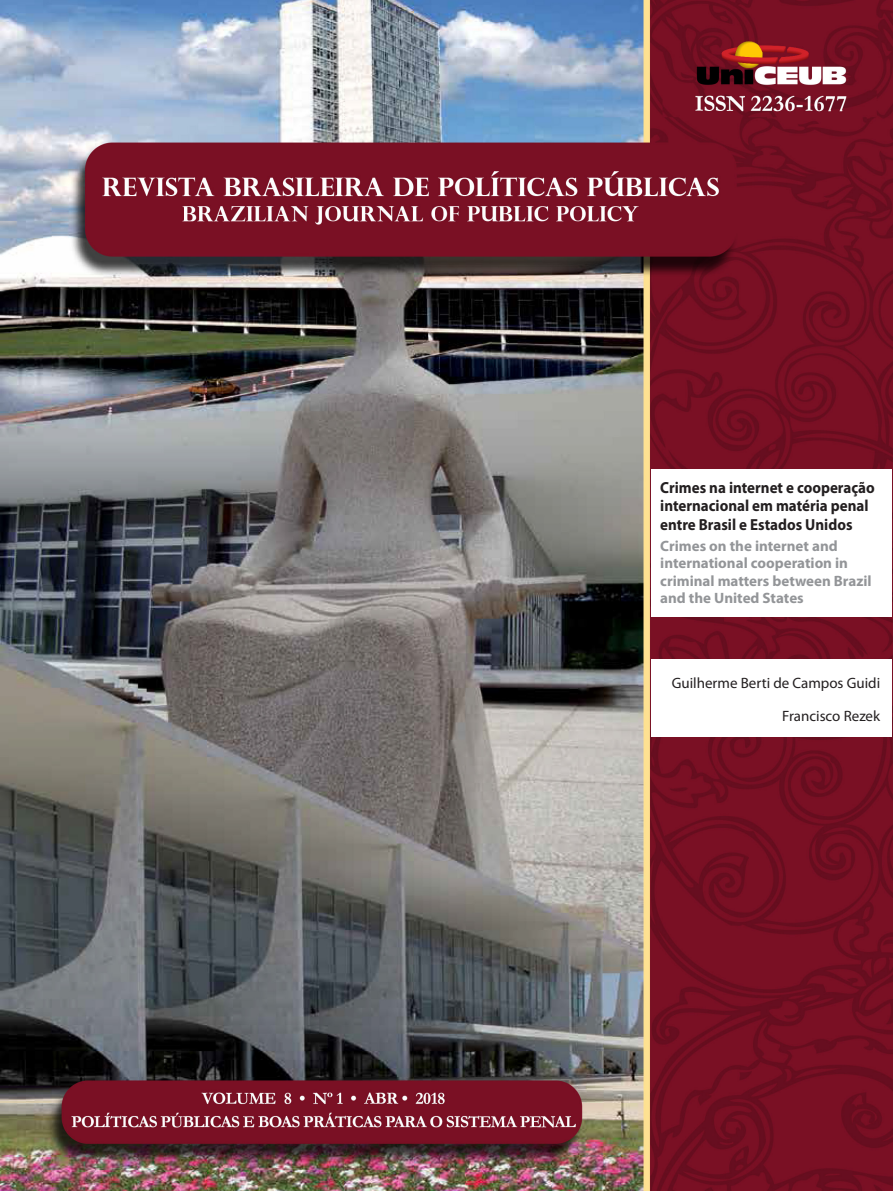
<style>
.page{position:relative;width:893px;height:1191px;background:#fff}
.page>*{position:absolute;margin:0;border:0;box-sizing:border-box;transform-origin:0 0}
.Capa_art{font:700 16.05px/18.5px "Myriad Pro";color:#231f20;scale:.93 1}
.Capa_art-2{font:700 15px/17.2px "Myriad Pro";color:#939598}
.nome{font:15px "Myriad Pro";color:#231f20}
</style>
<div class="page">
<img style="left:0;top:0;width:893px;height:1191px">
<div style="left:651px;top:469px;width:241px;height:148px;background:#fff"></div>
<div style="left:651px;top:659px;width:241px;height:78px;background:#fff"></div>
<p class="Capa_art" style="left:660px;top:477px;width:232px">Crimes na internet e cooperação internacional em matéria penal entre Brasil e Estados Unidos</p>
<p class="Capa_art-2" style="left:660px;top:537px;width:213px">Crimes on the internet and international cooperation in criminal matters between Brazil and the United States</p>
<p class="nome" style="left:672px;top:674px;width:210px">Guilherme Berti de Campos Guidi</p>
<p class="nome" style="left:782px;top:707px;width:100px">Francisco Rezek</p>
</div>
